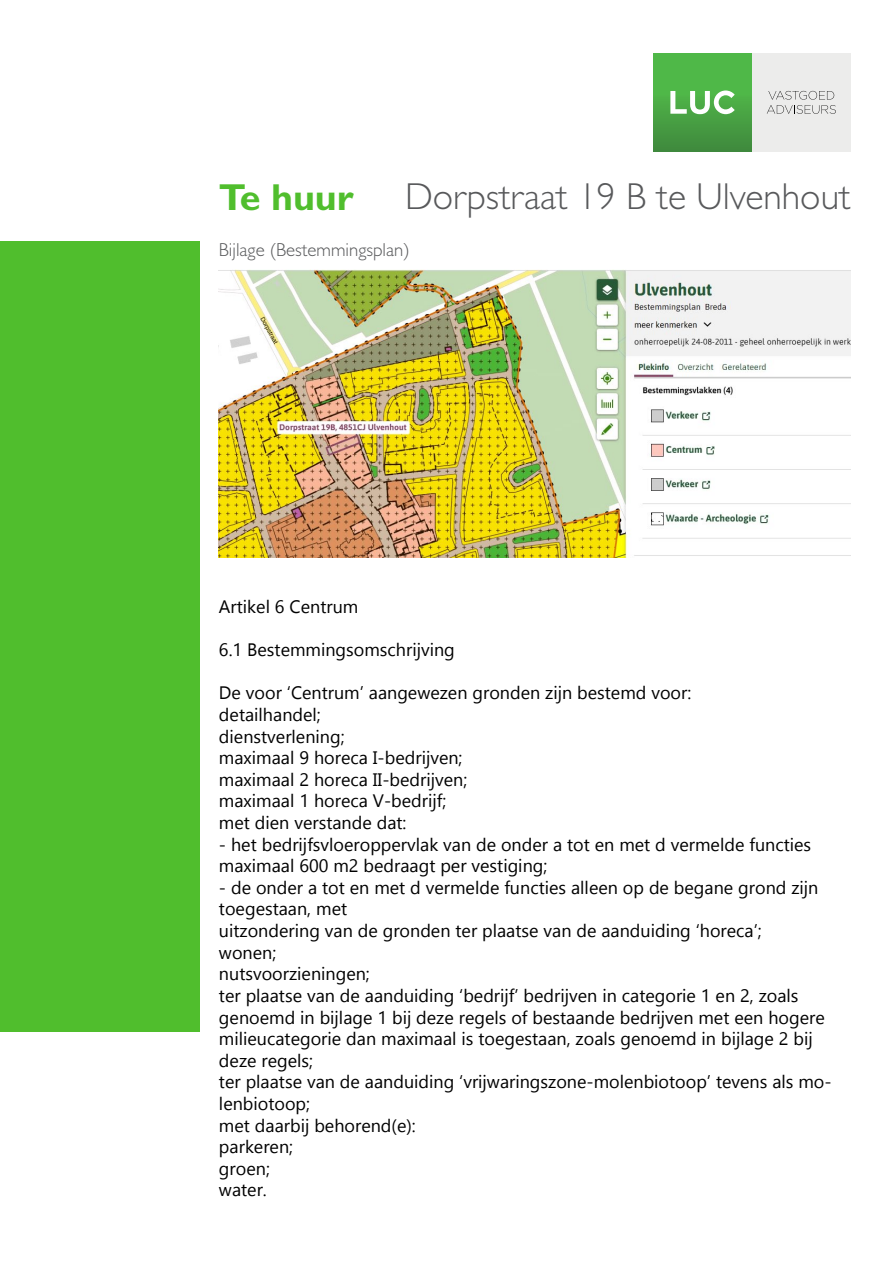
<style>
.page{position:relative;width:893px;height:1263px;background:#fff}
.page>*{position:absolute;margin:0;border:0;box-sizing:border-box;transform-origin:0 0}
.t1{font:300 37.65px "Gill Sans";color:#58595b}
.t2{font:700 37.65px "Gill Sans";color:#50be2d}
.t3{font:300 18.75px "Gill Sans";color:#58595b}
.t4{font:18px/21.6px "Gadugi";color:#000}
</style>
<div class="page">
<div style="left:0;top:241px;width:200px;height:791px;background:#50be2d"></div>
<img style="left:219px;top:269px;width:631px;height:288px">
<div style="left:752px;top:53px;width:98px;height:98px;background:#ececeb"></div>
<svg style="left:767px;top:91px;width:69px;height:23px"></svg>
<div style="left:653px;top:53px;width:99px;height:98px;background:linear-gradient(to bottom,#53c44b,#428f3f)"></div>
<svg style="left:670px;top:90px;width:65px;height:24px"></svg>
<h1 class="t2" style="left:219px;top:175px;width:136px">Te huur</h1>
<h1 class="t1" style="left:405px;top:175px;width:447px">Dorpstraat 19 B te Ulvenhout</h1>
<p class="t3" style="left:219px;top:239px;width:192px">Bijlage (Bestemmingsplan)</p>
<p class="t4" style="left:219px;top:596px;width:141px">Artikel 6 Centrum</p>
<p class="t4" style="left:219px;top:639px;width:237px">6.1 Bestemmingsomschrijving</p>
<p class="t4" style="left:219px;top:682px;width:474px">De voor ‘Centrum’ aangewezen gronden zijn bestemd voor: detailhandel;<br>dienstverlening;<br>maximaal 9 horeca I-bedrijven;<br>maximaal 2 horeca II-bedrijven;<br>maximaal 1 horeca V-bedrijf;<br>met dien verstande dat:</p>
<p class="t4" style="left:219px;top:833px;width:594px">- het bedrijfsvloeroppervlak van de onder a tot en met d vermelde functies maximaal 600 m2 bedraagt per vestiging;</p>
<p class="t4" style="left:219px;top:877px;width:614px">- de onder a tot en met d vermelde functies alleen op de begane grond zijn toegestaan, met<br>uitzondering van de gronden ter plaatse van de aanduiding ‘horeca’;<br>wonen;<br>nutsvoorzieningen;<br>ter plaatse van de aanduiding ‘bedrijf’ bedrijven in categorie 1 en 2, zoals genoemd in bijlage 1 bij deze regels of bestaande bedrijven met een hogere milieucategorie dan maximaal is toegestaan, zoals genoemd in bijlage 2 bij deze regels;<br>ter plaatse van de aanduiding ‘vrijwaringszone-molenbiotoop’ tevens als mo&shy;lenbiotoop;<br>met daarbij behorend(e):<br>parkeren;<br>groen;<br>water.</p>
</div>
